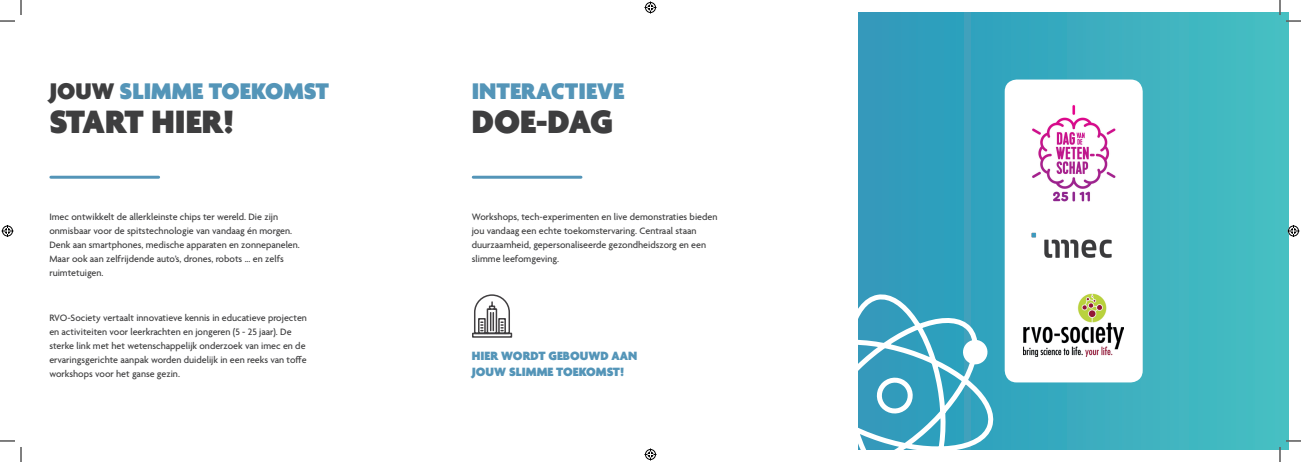
<style>
.page{position:relative;width:1301px;height:462px;background:#fff}
.page>*{position:absolute;margin:0;border:0;box-sizing:border-box;transform-origin:0 0}
.t1{font:900 35px "Agenda";color:#3e3e3f}
.t2{font:900 24.5px "Agenda";color:#5495b8}
.t3{font:900 13px/15.6px "Agenda";color:#5495b8}
.t4{font:500 10px/14px "Agenda";color:#3e3e3f}
.s1{color:#3e3e3f}
</style>
<div class="page">
<div style="left:859px;top:12px;width:429px;height:437px;background:linear-gradient(to right,#2d97bb,#47c0c3)"></div>
<div style="left:1004px;top:79px;width:138px;height:303px;background:#fff;border-radius:12px"></div>
<hr style="left:51px;top:176px;width:108px;height:3px;background:#5495b8">
<hr style="left:473px;top:176px;width:108px;height:3px;background:#5495b8">
<svg style="left:858px;top:287px;width:139px;height:162px"></svg>
<svg style="left:961px;top:338px;width:28px;height:27px"></svg>
<img style="left:1023px;top:294px;width:100px;height:62px">
<svg style="left:472px;top:294px;width:41px;height:44px"></svg>
<img style="left:1032px;top:105px;width:84px;height:96px">
<img style="left:1031px;top:232px;width:81px;height:26px">
<svg style="left:1286px;top:20px;width:15px;height:2px"></svg>
<svg style="left:0;top:440px;width:15px;height:1px"></svg>
<svg style="left:1286px;top:440px;width:15px;height:1px"></svg>
<svg style="left:0;top:0;width:22px;height:22px"></svg>
<svg style="left:20px;top:447px;width:2px;height:15px"></svg>
<svg style="left:1279px;top:0;width:1px;height:15px"></svg>
<svg style="left:1279px;top:447px;width:1px;height:15px"></svg>
<svg style="left:644px;top:2px;width:12px;height:12px"></svg>
<svg style="left:644px;top:448px;width:12px;height:12px"></svg>
<svg style="left:2px;top:225px;width:12px;height:12px"></svg>
<svg style="left:1287px;top:225px;width:12px;height:12px"></svg>
<p class="t2" style="left:49px;top:78px;width:281px"><span class="s1">JOUW</span> SLIMME TOEKOMST</p>
<p class="t1" style="left:49px;top:103px;width:186px">START HIER!</p>
<p class="t4" style="left:49px;top:210px;width:252px">Imec ontwikkelt de allerkleinste chips ter wereld. Die zijn onmisbaar voor de spitstechnologie van vandaag én morgen.<br>Denk aan smartphones, medische apparaten en zonnepanelen.<br>Maar ook aan zelfrijdende auto’s, drones, robots ... en zelfs ruimtetuigen.</p>
<p class="t4" style="left:49px;top:311px;width:259px">RVO-Society vertaalt innovatieve kennis in educatieve projecten en activiteiten voor leerkrachten en jongeren (5 - 25 jaar). De sterke link met het wetenschappelijk onderzoek van imec en de ervaringsgerichte aanpak worden duidelijk in een reeks van toffe workshops voor het ganse gezin.</p>
<p class="t2" style="left:472px;top:78px;width:154px">INTERACTIEVE</p>
<p class="t1" style="left:472px;top:103px;width:143px">DOE-DAG</p>
<p class="t4" style="left:472px;top:210px;width:247px">Workshops, tech-experimenten en live demonstraties bieden jou vandaag een echte toekomstervaring. Centraal staan duurzaamheid, gepersonaliseerde gezondheidszorg en een slimme leefomgeving.</p>
<p class="t3" style="left:472px;top:348px;width:167px">HIER WORDT GEBOUWD AAN<br>JOUW SLIMME TOEKOMST!</p>
</div>
